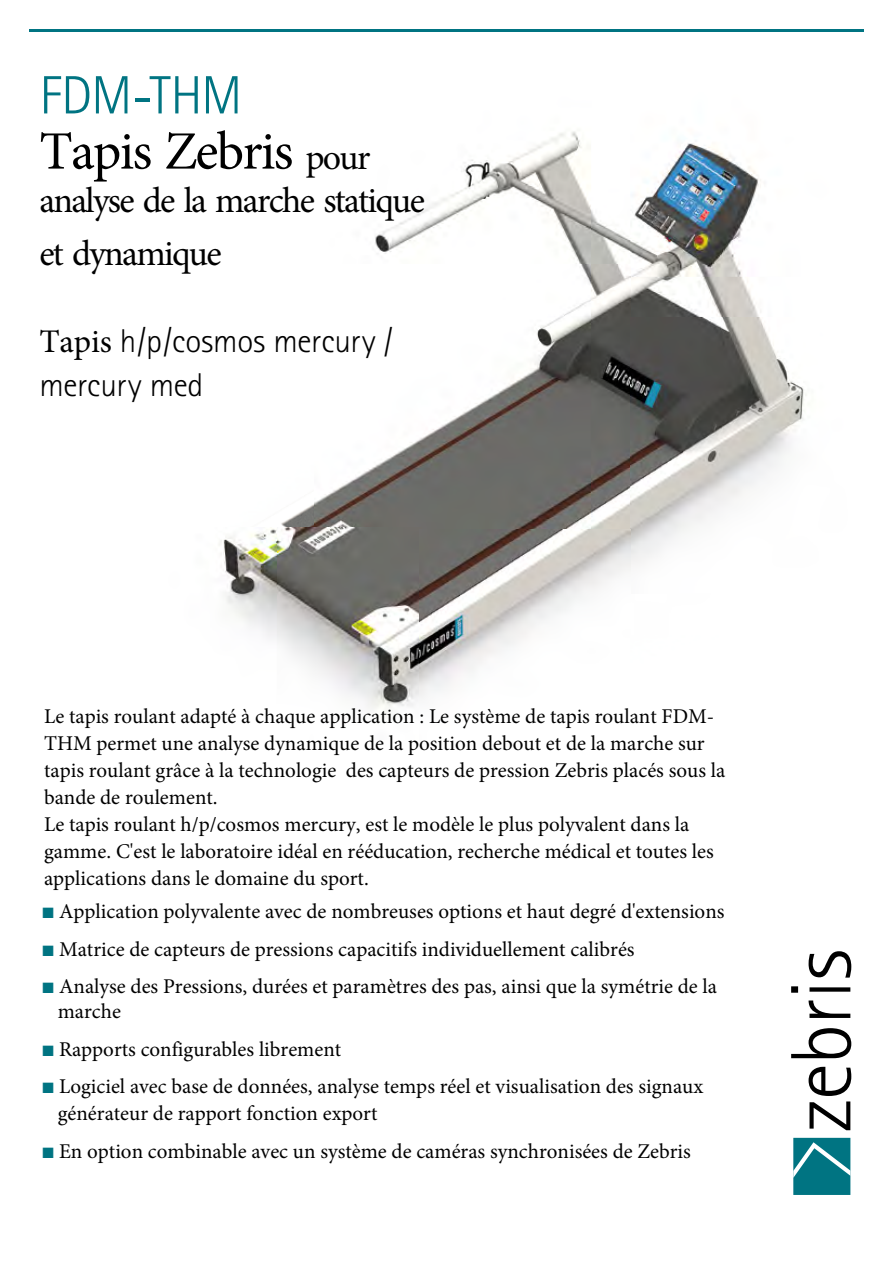
<style>
.page{position:relative;width:893px;height:1263px;background:#fff}
.page>*{position:absolute;margin:0;border:0;box-sizing:border-box;transform-origin:0 0}
.t1{font:54px "Minion Pro";letter-spacing:-.03em;color:#000}
.t2{font:300 54px "Rotis Sans Serif";letter-spacing:-.01em;color:#007482}
.t3{font:36px/52.8px "Minion Pro";letter-spacing:-.045em;color:#000}
.t4{font:300 33px/44.1px "Rotis Sans Serif";letter-spacing:-.01em;color:#000}
.t5{font:21px/27px "Minion Pro";color:#000}
.s1{font-size:36px}
.s2{font-family:"Minion Pro";font-weight:400}
.s3{color:#007482}
</style>
<div class="page">
<svg style="left:793px;top:1138px;width:57px;height:57px;background:#1b838f"></svg>
<svg style="left:791px;top:951px;width:60px;height:179px"></svg>
<img style="left:29px;top:29px;width:601px;height:500px">
<img style="left:630px;top:29px;width:234px;height:536px">
<img style="left:29px;top:528px;width:392px;height:181px">
<img style="left:420px;top:529px;width:211px;height:180px">
<img style="left:30px;top:30px;width:833px;height:1px">
<h1 class="t2" style="left:39px;top:64px;width:204px">FDM-THM</h1>
<h1 class="t1" style="left:39px;top:115px;width:332px">Tapis Zebris <span class="s1">pour</span></h1>
<h2 class="t3" style="left:39px;top:175px;width:387px">analyse de la marche statique et dynamique</h2>
<h3 class="t4" style="left:39px;top:319px;width:355px"><span class="s2">Tapis</span> h/p/cosmos mercury / mercury med</h3>
<p class="t5" style="left:44px;top:703px;width:683px">Le tapis roulant adapté à chaque application : Le système de tapis roulant FDM-THM permet une analyse dynamique de la position debout et de la marche sur tapis roulant grâce à la technologie des capteurs de pression Zebris placés sous la bande de roulement.<br>Le tapis roulant h/p/cosmos mercury, est le modèle le plus polyvalent dans la gamme. C'est le laboratoire idéal en rééducation, recherche médical et toutes les applications dans le domaine du sport.</p>
<p class="t5" style="left:43px;top:898px;width:683px"><span class="s3">■</span> Application polyvalente avec de nombreuses options et haut degré d'extensions</p>
<p class="t5" style="left:43px;top:936px;width:594px"><span class="s3">■</span> Matrice de capteurs de pressions capacitifs individuellement calibrés</p>
<p class="t5" style="left:58px;top:973px;width:661px;line-height:25.2px;text-indent:-15px"><span class="s3">■</span> Analyse des Pressions, durées et paramètres des pas, ainsi que la symétrie de la marche</p>
<p class="t5" style="left:43px;top:1035px;width:300px"><span class="s3">■</span> Rapports configurables librement</p>
<p class="t5" style="left:58px;top:1073px;width:647px;text-indent:-15px"><span class="s3">■</span> Logiciel avec base de données, analyse temps réel et visualisation des signaux générateur de rapport fonction export</p>
<p class="t5" style="left:43px;top:1137px;width:650px"><span class="s3">■</span> En option combinable avec un système de caméras synchronisées de Zebris</p>
</div>
